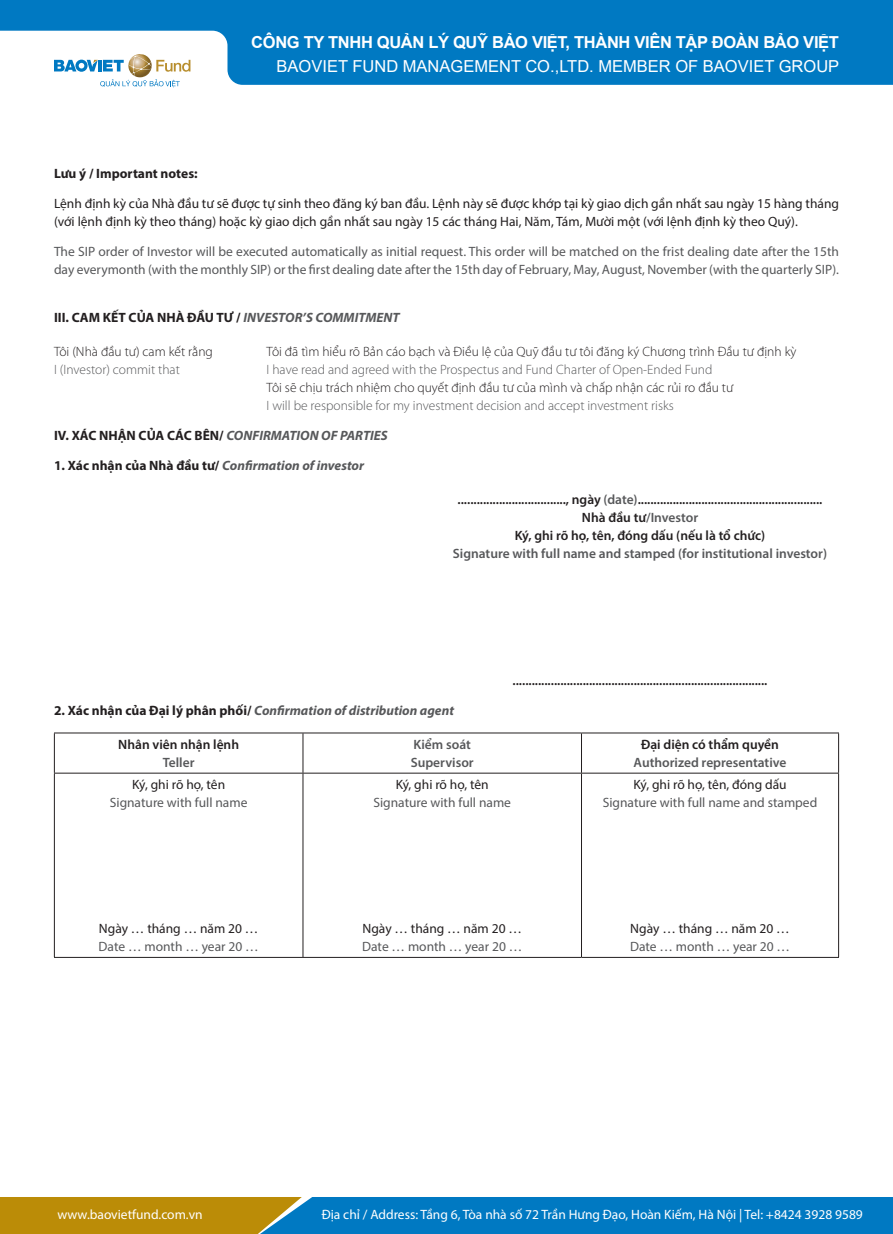
<style>
.page{position:relative;width:893px;height:1234px;background:#fff}
.page>*{position:absolute;margin:0;border:0;box-sizing:border-box;transform-origin:0 0}
.t1{font:700 16.5px "Arial";letter-spacing:-.02em;color:#fff}
.t2{font:16.5px "Arial";color:#fff}
.t3{font:13.5px/18px "Myriad Pro";color:#57585a}
.t4{font:13.5px/18px "Myriad Pro";color:#231f20}
.t5{font:600 13.5px "Myriad Pro";color:#231f20}
.t6{font:300 13.5px "Myriad Pro";color:#231f20}
.t7{font:300 13.5px "Myriad Pro";color:#57585a}
.t8{font:italic 700 13.5px "Myriad Pro";color:#57585a}
.t9{font:600 13.5px "Myriad Pro";color:#57585a}
.t10{font:13.5px "Myriad Pro";color:#fff}
.t11{font:700 13.5px "Myriad Pro";color:#231f20}
.s1{font-style:italic;color:#57585a}
.s2{font-style:normal;color:#231f20}
.s3{color:#57585a}
.s4{color:#231f20}
</style>
<div class="page">
<svg style="left:0;top:1197px;width:893px;height:36px;background:#3c7f87"></svg>
<svg style="left:0;top:0;width:893px;height:85px;background:#1d88c8"></svg>
<svg style="left:54px;top:54px;width:136px;height:33px"></svg>
<hr style="left:54px;top:732px;width:249px;height:1px;background:#231f20">
<hr style="left:54px;top:733px;width:1px;height:39px;background:#231f20">
<hr style="left:303px;top:732px;width:278px;height:1px;background:#231f20">
<hr style="left:303px;top:733px;width:1px;height:39px;background:#231f20">
<hr style="left:581px;top:732px;width:258px;height:1px;background:#231f20">
<hr style="left:581px;top:733px;width:1px;height:39px;background:#231f20">
<hr style="left:838px;top:733px;width:1px;height:39px;background:#231f20">
<hr style="left:54px;top:772px;width:249px;height:1px;background:#231f20">
<hr style="left:54px;top:773px;width:1px;height:183px;background:#231f20">
<hr style="left:303px;top:772px;width:278px;height:1px;background:#231f20">
<hr style="left:303px;top:773px;width:1px;height:183px;background:#231f20">
<hr style="left:581px;top:772px;width:258px;height:1px;background:#231f20">
<hr style="left:581px;top:773px;width:1px;height:183px;background:#231f20">
<hr style="left:838px;top:773px;width:1px;height:183px;background:#231f20">
<hr style="left:54px;top:956px;width:249px;height:1px;background:#231f20">
<hr style="left:303px;top:956px;width:278px;height:1px;background:#231f20">
<hr style="left:581px;top:956px;width:258px;height:1px;background:#231f20">
<p class="t1" style="left:251px;top:31px;width:589px">CÔNG TY TNHH QUẢN LÝ QUỸ BẢO VIỆT, THÀNH VIÊN TẬP ĐOÀN BẢO VIỆT</p>
<p class="t2" style="left:277px;top:55px;width:564px">BAOVIET FUND MANAGEMENT CO.,LTD. MEMBER OF BAOVIET GROUP</p>
<p class="t11" style="left:54px;top:164px;width:145px">Lưu ý / Important notes:</p>
<p class="t4" style="left:54px;top:194px;width:787px">Lệnh định kỳ của Nhà đầu tư sẽ được tự sinh theo đăng ký ban đầu. Lệnh này sẽ được khớp tại kỳ giao dịch gần nhất sau ngày 15 hàng tháng (với lệnh định kỳ theo tháng) hoặc kỳ giao dịch gần nhất sau ngày 15 các tháng Hai, Năm, Tám, Mười một (với lệnh định kỳ theo Quý).</p>
<p class="t3" style="left:54px;top:242px;width:786px">The SIP order of Investor will be executed automatically as initial request. This order will be matched on the frist dealing date after the 15th day everymonth (with the monthly SIP) or the first dealing date after the 15th day of February, May, August, November (with the quarterly SIP).</p>
<p class="t11" style="left:54px;top:308px;width:347px">III. CAM KẾT CỦA NHÀ ĐẦU TƯ / <span class="s1">INVESTOR’S COMMITMENT</span></p>
<p class="t6" style="left:54px;top:343px;width:160px">Tôi (Nhà đầu tư) cam kết rằng</p>
<p class="t7" style="left:54px;top:361px;width:127px">I (Investor) commit that</p>
<p class="t6" style="left:267px;top:343px;width:531px">Tôi đã tìm hiểu rõ Bản cáo bạch và Điều lệ của Quỹ đầu tư tôi đăng ký Chương trình Đầu tư định kỳ</p>
<p class="t7" style="left:267px;top:361px;width:447px">I have read and agreed with the Prospectus and Fund Charter of Open-Ended Fund</p>
<p class="t6" style="left:267px;top:379px;width:468px">Tôi sẽ chịu trách nhiệm cho quyết định đầu tư của mình và chấp nhận các rủi ro đầu tư</p>
<p class="t7" style="left:267px;top:397px;width:409px">I will be responsible for my investment decision and accept investment risks</p>
<p class="t8" style="left:54px;top:427px;width:335px"><span class="s2">IV. XÁC NHẬN CỦA CÁC BÊN/</span> CONFIRMATION OF PARTIES</p>
<p class="t8" style="left:54px;top:457px;width:312px"><span class="s2">1. Xác nhận của Nhà đầu tư/</span> Confirmation of investor</p>
<p class="t5" style="left:458px;top:491px;width:366px">.................................., ngày <span class="s3">(date)</span>..........................................................</p>
<p class="t9" style="left:582px;top:509px;width:118px"><span class="s4">Nhà đầu tư</span>/Investor</p>
<p class="t5" style="left:515px;top:527px;width:252px">Ký, ghi rõ họ, tên, đóng dấu (nếu là tổ chức)</p>
<p class="t9" style="left:453px;top:545px;width:376px">Signature with full name and stamped (for institutional investor)</p>
<p class="t8" style="left:54px;top:701px;width:401px"><span class="s2">2. Xác nhận của Đại lý phân phối/</span> Confirmation of distribution agent</p>
<p class="t5" style="left:118px;top:735px;width:122px">Nhân viên nhận lệnh</p>
<p class="t9" style="left:163px;top:753px;width:33px">Teller</p>
<p class="t9" style="left:414px;top:735px;width:59px">Kiểm soát</p>
<p class="t9" style="left:411px;top:753px;width:65px">Supervisor</p>
<p class="t5" style="left:513px;top:671px;width:256px">................................................................................</p>
<p class="t5" style="left:641px;top:735px;width:139px">Đại diện có thẩm quyền</p>
<p class="t9" style="left:634px;top:753px;width:154px">Authorized representative</p>
<p class="t4" style="left:132px;top:775px;width:95px">Ký, ghi rõ họ, tên</p>
<p class="t3" style="left:110px;top:793px;width:139px">Signature with full name</p>
<p class="t4" style="left:99px;top:919px;width:161px">Ngày … tháng … năm 20 …</p>
<p class="t3" style="left:99px;top:937px;width:162px">Date … month … year 20 …</p>
<p class="t4" style="left:396px;top:775px;width:95px">Ký, ghi rõ họ, tên</p>
<p class="t3" style="left:373px;top:793px;width:139px">Signature with full name</p>
<p class="t4" style="left:362px;top:919px;width:161px">Ngày … tháng … năm 20 …</p>
<p class="t3" style="left:362px;top:937px;width:162px">Date … month … year 20 …</p>
<p class="t4" style="left:633px;top:775px;width:155px">Ký, ghi rõ họ, tên, đóng dấu</p>
<p class="t3" style="left:603px;top:793px;width:216px">Signature with full name and stamped</p>
<p class="t4" style="left:630px;top:919px;width:161px">Ngày … tháng … năm 20 …</p>
<p class="t3" style="left:630px;top:937px;width:162px">Date … month … year 20 …</p>
<p class="t10" style="left:57px;top:1206px;width:147px">www.baovietfund.com.vn</p>
<p class="t10" style="left:322px;top:1206px;width:543px">Địa chỉ / Address: Tầng 6, Tòa nhà số 72 Trần Hưng Đạo, Hoàn Kiếm, Hà Nội | Tel: +8424 3928 9589</p>
</div>
